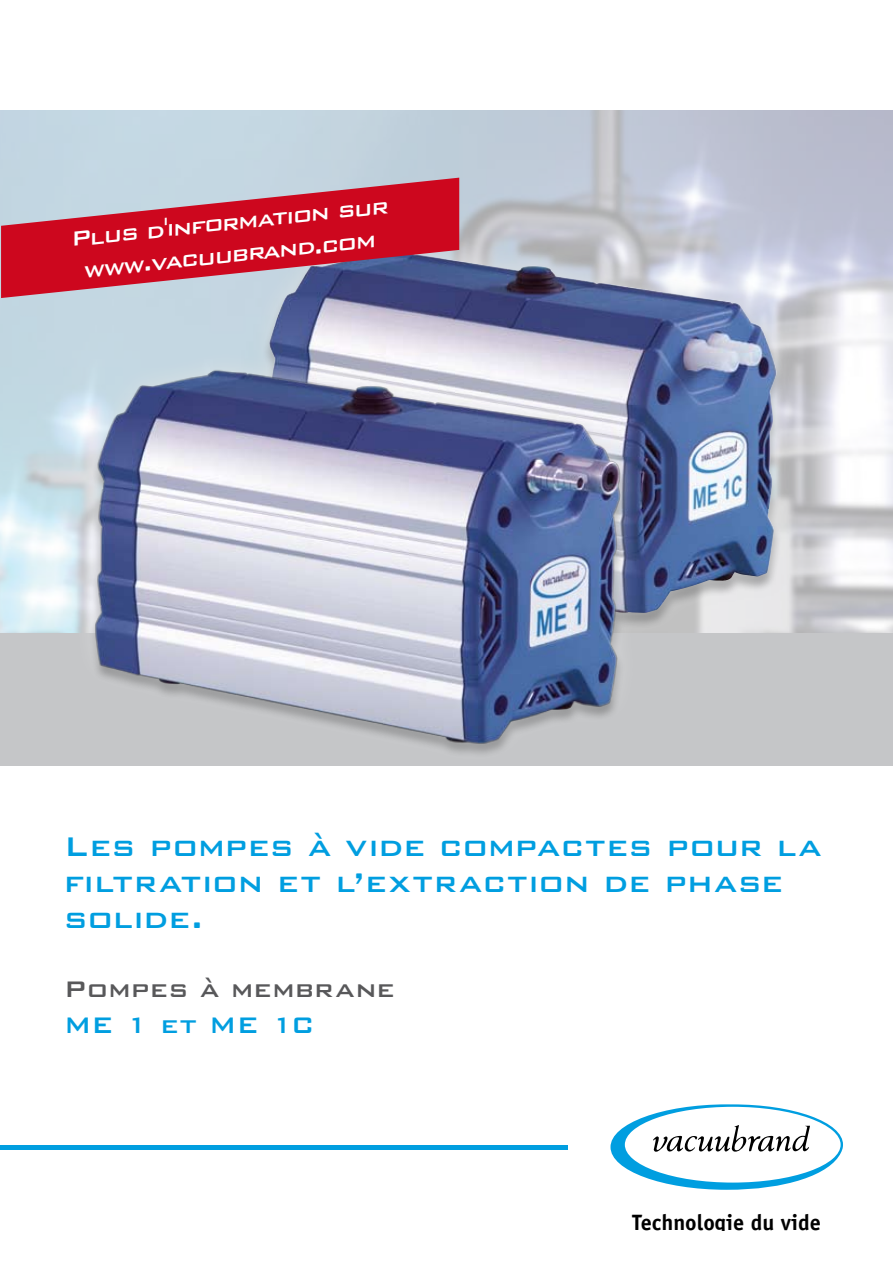
<style>
.page{position:relative;width:893px;height:1263px;background:#fff}
.page>*{position:absolute;margin:0;border:0;box-sizing:border-box;transform-origin:0 0}
.t1{font:500 36px/36px "Bank Gothic BT";letter-spacing:.01em;color:#009ee0}
.t2{font:500 30px "Bank Gothic BT";color:#58585a}
.t3{font:500 30px "Bank Gothic BT";letter-spacing:-.01em;color:#009ee0}
.t4{font:500 27px/32.4px "Bank Gothic BT";color:#fff;text-align:center}
.t5{font:700 22.2px "Officina Sans";color:#000}
</style>
<div class="page">
<div style="left:0;top:633px;width:893px;height:132px;background:#c5c6c8"></div>
<svg style="left:610px;top:1104px;width:233px;height:86px"></svg>
<div style="left:242px;top:226px;width:555px;height:408px;background:#e3e4e5;opacity:.75"></div>
<img style="left:267px;top:251px;width:462px;height:362px">
<img style="left:64px;top:346px;width:614px;height:408px">
<svg style="left:1px;top:178px;width:458px;height:120px;background:#ba4a61"></svg>
<hr style="left:0;top:1146px;width:568px;height:4px;background:#009ee0">
<p class="t4" style="left:69px;top:223px;width:321px;rotate:-6deg">Plus d'information sur www.vacuubrand.com</p>
<p class="t1" style="left:64px;top:828px;width:759px">Les pompes à vide compactes pour la filtration et l’extraction de phase solide.</p>
<p class="t2" style="left:64px;top:973px;width:332px">Pompes à membrane</p>
<p class="t3" style="left:64px;top:1009px;width:253px">ME 1 et ME 1C</p>
<p class="t5" style="left:632px;top:1208px;width:190px">Technologie du vide</p>
</div>
